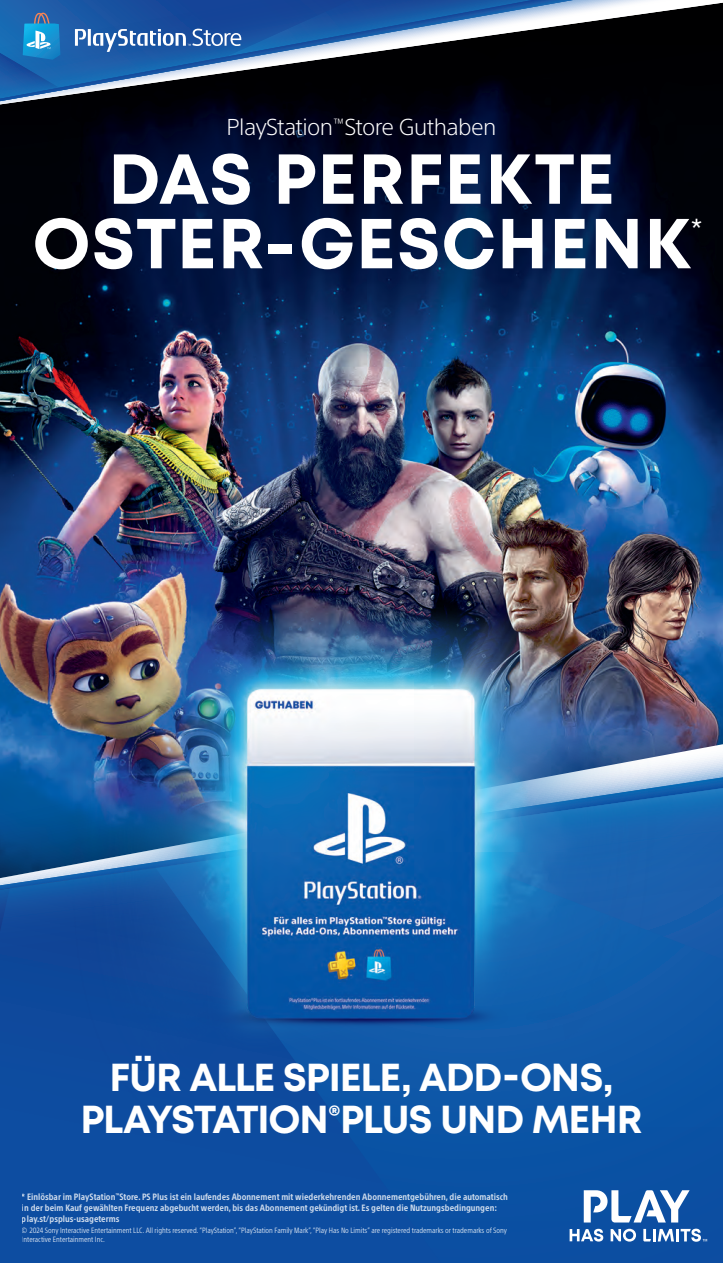
<style>
.page{position:relative;width:723px;height:1263px;background:#fff}
.page>*{position:absolute;margin:0;border:0;box-sizing:border-box;transform-origin:0 0}
.t1{font:700 70.5px/64.5px "PS Mont Caps";letter-spacing:.015em;color:#fff;text-align:center}
.t2{font:700 39px/42px "PS Mont Caps";letter-spacing:-.03em;color:#fff;text-align:center}
.t3{font:31.5px "PS Mont Caps";color:#fff}
.t4{font:300 22.5px "SST Std";letter-spacing:-.025em;color:#fff}
.t5{font:700 condensed 9px/10.8px "SST Std";color:#fff}
.t6{font:condensed 7.5px/9px "SST Std";color:#fff}
</style>
<div class="page">
<img style="left:0;top:158px;width:723px;height:474px">
<img style="left:0;top:658px;width:723px;height:130px">
<svg style="left:0;top:788px;width:723px;height:60px;background:#0d5ba2"></svg>
<svg style="left:0;top:848px;width:723px;height:415px;background:#0d4fa1"></svg>
<svg style="left:584px;top:1190px;width:105px;height:32px"></svg>
<svg style="left:569px;top:1229px;width:34px;height:12px"></svg>
<svg style="left:610px;top:1229px;width:26px;height:12px"></svg>
<svg style="left:643px;top:1229px;width:64px;height:13px"></svg>
<img style="left:45px;top:483px;width:632px;height:632px">
<svg style="left:0;top:113px;width:723px;height:45px;background:#000319"></svg>
<svg style="left:0;top:0;width:723px;height:111px;background:#17171c"></svg>
<svg style="left:0;top:0;width:563px;height:99px;background:#2f517a"></svg>
<h3 class="t4" style="left:226px;top:114px;width:271px">PlayStation<sup>™</sup>Store Guthaben</h3>
<h1 class="t1" style="left:32px;top:147px;width:659px">DAS PERFEKTE<br>OSTER-GESCHENK</h1>
<h3 class="t3" style="left:690px;top:210px;width:14px">*</h3>
<h2 class="t2" style="left:80px;top:1057px;width:564px">FÜR ALLE SPIELE, ADD-ONS,<br>PLAYSTATION®PLUS UND MEHR</h2>
<p class="t5" style="left:22px;top:1191px;width:487px">* Einlösbar im PlayStation<sup>™</sup>Store. PS Plus ist ein laufendes Abonnement mit wiederkehrenden Abonnementgebühren, die automatisch in der beim Kauf gewählten Frequenz abgebucht werden, bis das Abonnement gekündigt ist. Es gelten die Nutzungsbedingungen: play.st/psplus-usageterms</p>
<p class="t6" style="left:22px;top:1225px;width:487px">© 2024 Sony Interactive Entertainment LLC. All rights reserved. “PlayStation”, “PlayStation Family Mark”, “Play Has No Limits” are registered trademarks or trademarks of Sony<br>Interactive Entertainment Inc.</p>
</div>
